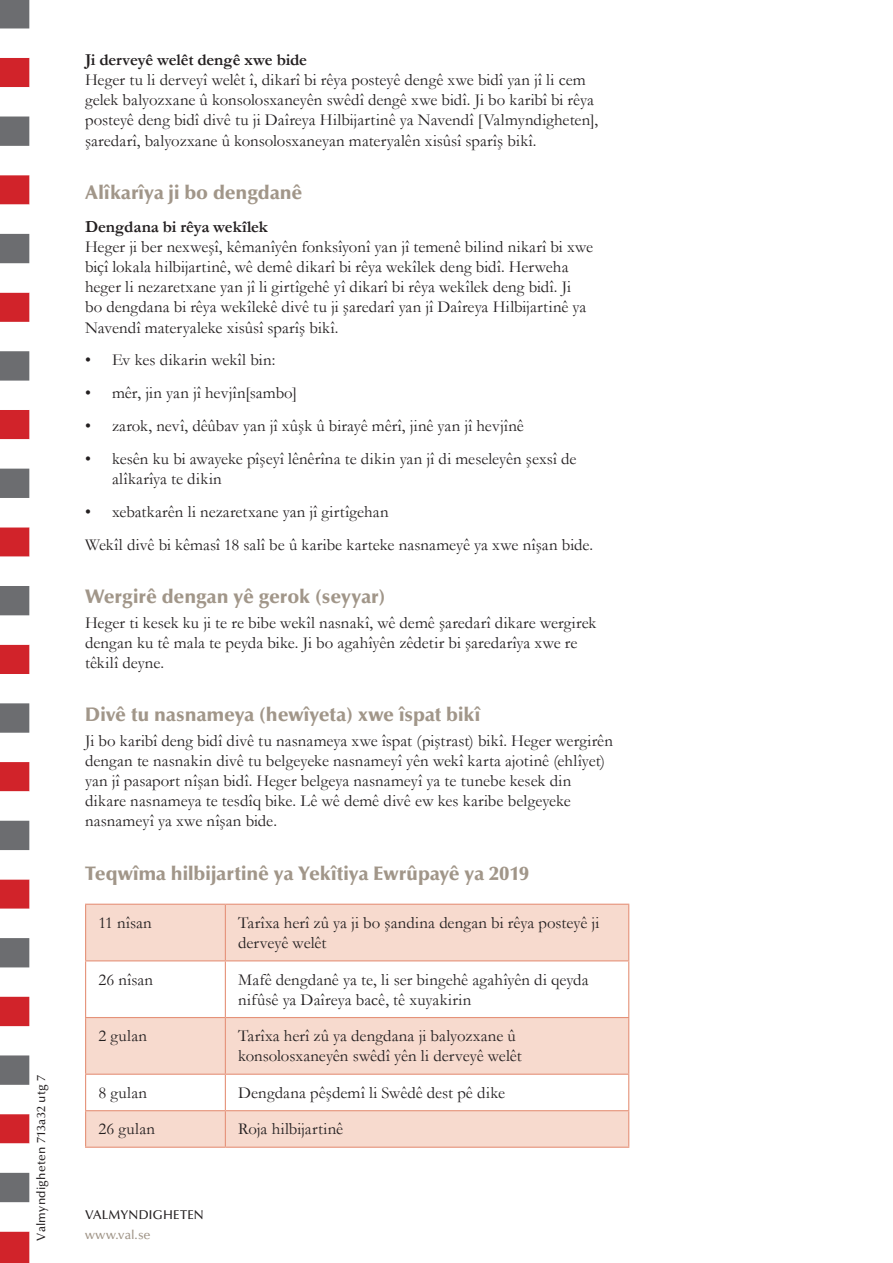
<style>
.page{position:relative;width:893px;height:1263px;background:#fff}
.page>*{position:absolute;margin:0;border:0;box-sizing:border-box;transform-origin:0 0}
.t1{font:900 19.5px "Optima";color:#a19689}
.t2{font:16.8px/20.1px "Garamond";letter-spacing:.005em;color:#231f20}
.t3{font:700 16.8px "Garamond";letter-spacing:-.01em;color:#231f20}
.t4{font:500 12.75px "Optima";letter-spacing:.015em;color:#231f20}
.t5{font:500 12.75px "Optima";color:#a19689}
.t6{font:500 12px "Optima";letter-spacing:.02em;color:#231f20}
</style>
<div class="page">
<svg style="left:0;top:0;width:29px;height:1263px"></svg>
<div style="left:86px;top:905px;width:542px;height:242px;background:#f7dace"></div>
<svg style="left:86px;top:961px;width:542px;height:149px"></svg>
<hr style="left:225px;top:905px;width:1px;height:55px;background:#e59279">
<hr style="left:85px;top:960px;width:140px;height:1px;background:#e59279">
<hr style="left:225px;top:960px;width:404px;height:1px;background:#e59279">
<hr style="left:225px;top:961px;width:1px;height:56px;background:#e59279">
<hr style="left:85px;top:1017px;width:140px;height:1px;background:#e59279">
<hr style="left:225px;top:1017px;width:404px;height:1px;background:#e59279">
<hr style="left:225px;top:1018px;width:1px;height:56px;background:#e59279">
<hr style="left:85px;top:1074px;width:140px;height:1px;background:#e59279">
<hr style="left:225px;top:1074px;width:404px;height:1px;background:#e59279">
<hr style="left:225px;top:1075px;width:1px;height:35px;background:#e59279">
<hr style="left:85px;top:1110px;width:140px;height:1px;background:#e59279">
<hr style="left:225px;top:1110px;width:404px;height:1px;background:#e59279">
<hr style="left:225px;top:1111px;width:1px;height:36px;background:#e59279">
<hr style="left:85px;top:904px;width:140px;height:1px;background:#e59279">
<hr style="left:85px;top:905px;width:1px;height:55px;background:#e59279">
<hr style="left:225px;top:904px;width:404px;height:1px;background:#e59279">
<hr style="left:628px;top:905px;width:1px;height:55px;background:#e59279">
<hr style="left:85px;top:961px;width:1px;height:56px;background:#e59279">
<hr style="left:628px;top:961px;width:1px;height:56px;background:#e59279">
<hr style="left:85px;top:1018px;width:1px;height:56px;background:#e59279">
<hr style="left:628px;top:1018px;width:1px;height:56px;background:#e59279">
<hr style="left:85px;top:1075px;width:1px;height:35px;background:#e59279">
<hr style="left:628px;top:1075px;width:1px;height:35px;background:#e59279">
<hr style="left:85px;top:1111px;width:1px;height:36px;background:#e59279">
<hr style="left:628px;top:1111px;width:1px;height:36px;background:#e59279">
<hr style="left:85px;top:1147px;width:140px;height:1px;background:#e59279">
<hr style="left:225px;top:1147px;width:404px;height:1px;background:#e59279">
<p class="t6" style="left:34px;top:1241px;width:167px;rotate:-90deg">Valmyndigheten 713a32 utg 7</p>
<p class="t3" style="left:85px;top:48px;width:223px">Ji derveyê welêt dengê xwe bide</p>
<p class="t2" style="left:85px;top:69px;width:515px">Heger tu li derveyî welêt î, dikarî bi rêya posteyê dengê xwe bidî yan jî li cem gelek balyozxane û konsolosxaneyên swêdî dengê xwe bidî. Ji bo karibî bi rêya posteyê deng bidî divê tu ji Daîreya Hilbijartinê ya Navendî [Valmyndigheten], şaredarî, balyozxane û konsolosxaneyan materyalên xisûsî sparîş bikî.</p>
<p class="t1" style="left:85px;top:181px;width:219px">Alîkarîya ji bo dengdanê</p>
<p class="t3" style="left:85px;top:215px;width:184px">Dengdana bi rêya wekîlek</p>
<p class="t2" style="left:85px;top:236px;width:510px">Heger ji ber nexweşî, kêmanîyên fonksîyonî yan jî temenê bilind nikarî bi xwe biçî lokala hilbijartinê, wê demê dikarî bi rêya wekîlek deng bidî. Herweha heger li nezaretxane yan jî li girtîgehê yî dikarî bi rêya wekîlek deng bidî. Ji<br>bo dengdana bi rêya wekîlekê divê tu ji şaredarî yan jî Daîreya Hilbijartinê ya Navendî materyaleke xisûsî sparîş bikî.</p>
<p class="t2" style="left:85px;top:350px;width:192px">• Ev kes dikarin wekîl bin:</p>
<p class="t2" style="left:85px;top:383px;width:214px">• mêr, jin yan jî hevjîn[sambo]</p>
<p class="t2" style="left:85px;top:415px;width:440px">• zarok, nevî, dêûbav yan jî xûşk û birayê mêrî, jinê yan jî hevjînê</p>
<p class="t2" style="left:112px;top:448px;width:466px;text-indent:-27px">• kesên ku bi awayeke pîşeyî lênêrîna te dikin yan jî di meseleyên şexsî de alîkarîya te dikin</p>
<p class="t2" style="left:85px;top:495px;width:510px;line-height:32.8px">• xebatkarên li nezaretxane yan jî girtîgehan<br>Wekîl divê bi kêmasî 18 salî be û karibe karteke nasnameyê ya xwe nîşan bide.</p>
<p class="t1" style="left:85px;top:585px;width:302px">Wergirê dengan yê gerok (seyyar)</p>
<p class="t2" style="left:85px;top:612px;width:513px">Heger ti kesek ku ji te re bibe wekîl nasnakî, wê demê şaredarî dikare wergirek dengan ku tê mala te peyda bike. Ji bo agahîyên zêdetir bi şaredarîya xwe re têkilî deyne.</p>
<p class="t1" style="left:85px;top:703px;width:397px">Divê tu nasnameya (hewîyeta) xwe îspat bikî</p>
<p class="t2" style="left:85px;top:730px;width:529px">Ji bo karibî deng bidî divê tu nasnameya xwe îspat (piştrast) bikî. Heger wergirên dengan te nasnakin divê tu belgeyeke nasnameyî yên wekî karta ajotinê (ehlîyet) yan jî pasaport nîşan bidî. Heger belgeya nasnameyî ya te tunebe kesek din dikare nasnameya te tesdîq bike. Lê wê demê divê ew kes karibe belgeyeke nasnameyî ya xwe nîşan bide.</p>
<p class="t1" style="left:85px;top:861px;width:445px">Teqwîma hilbijartinê ya Yekîtiya Ewrûpayê ya 2019</p>
<p class="t2" style="left:98px;top:912px;width:55px">11 nîsan</p>
<p class="t2" style="left:238px;top:912px;width:363px">Tarîxa herî zû ya ji bo şandina dengan bi rêya posteyê ji derveyê welêt</p>
<p class="t2" style="left:98px;top:969px;width:56px">26 nîsan</p>
<p class="t2" style="left:238px;top:969px;width:352px">Mafê dengdanê ya te, li ser bingehê agahîyên di qeyda nifûsê ya Daîreya bacê, tê xuyakirin</p>
<p class="t2" style="left:98px;top:1025px;width:50px">2 gulan</p>
<p class="t2" style="left:238px;top:1025px;width:285px">Tarîxa herî zû ya dengdana ji balyozxane û konsolosxaneyên swêdî yên li derveyê welêt</p>
<p class="t2" style="left:98px;top:1082px;width:50px">8 gulan</p>
<p class="t2" style="left:238px;top:1082px;width:268px">Dengdana pêşdemî li Swêdê dest pê dike</p>
<p class="t2" style="left:98px;top:1119px;width:58px">26 gulan</p>
<p class="t2" style="left:238px;top:1119px;width:107px">Roja hilbijartinê</p>
<p class="t4" style="left:85px;top:1207px;width:120px">VALMYNDIGHETEN</p>
<p class="t5" style="left:85px;top:1227px;width:67px">www.val.se</p>
</div>
